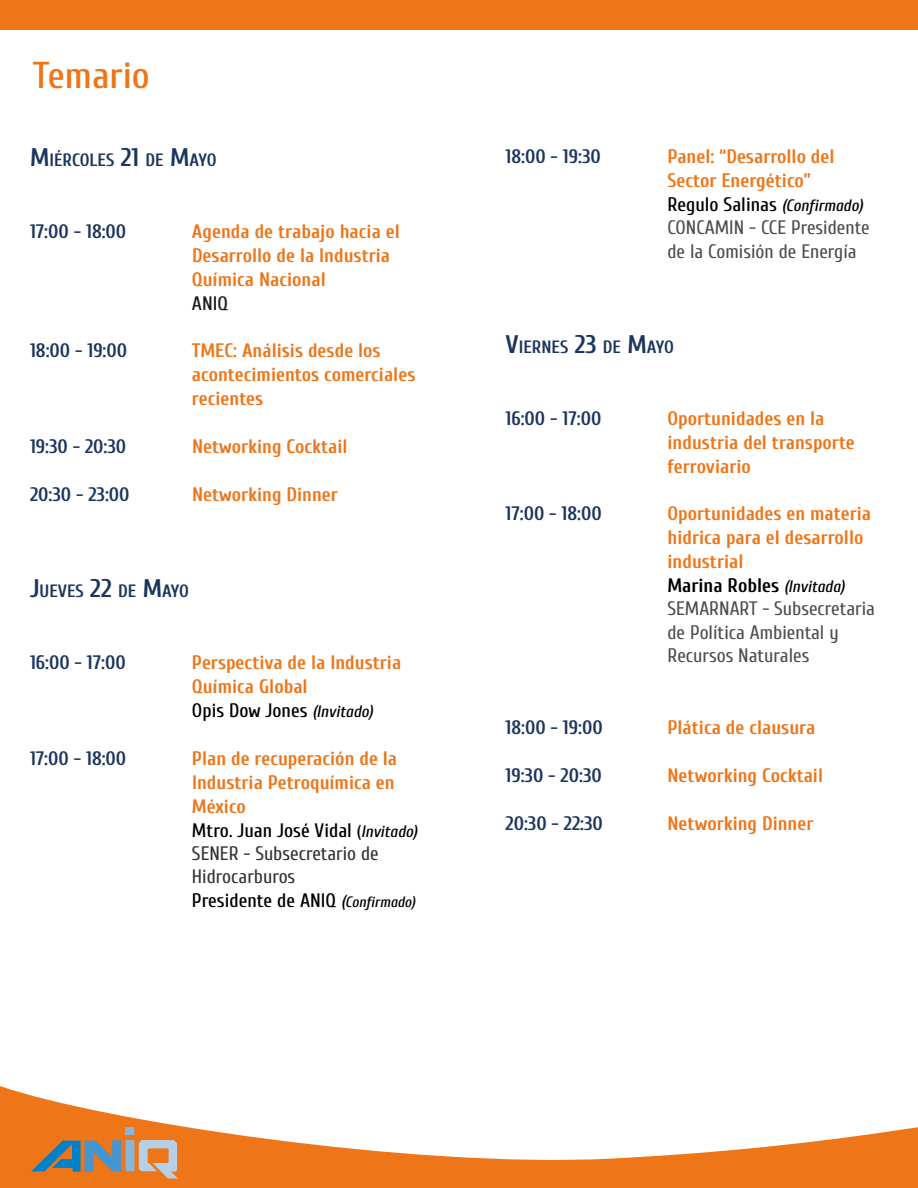
<style>
.page{position:relative;width:918px;height:1188px;background:#fff}
.page>*{position:absolute;margin:0;border:0;box-sizing:border-box;transform-origin:0 0}
.t1{font:500 37.5px "Cuprum";color:#ee7518}
.t2{font:700 19.5px/24px "Cuprum";color:#ee7518}
.t3{font:19.5px/23.7px "Cuprum";color:#4d4d4d}
.t4{font:700 19.5px "Cuprum";color:#1c355e}
.t5{font:500 19.5px "Cuprum";color:#1a1a1a}
.t6{font:700 17.85px "Cuprum";color:#1c355e}
.s1{font-size:25.5px}
.s2{font-weight:500;color:#000}
.s3{font-weight:500;font-style:italic;font-size:16.5px;color:#000}
.s4{font-weight:500;font-size:16.5px;color:#000}
.s5{font-weight:400;color:#333}
.s6{font-weight:500;font-style:italic;font-size:15px;color:#000}
.s7{font-weight:700;color:#ee7518}
.s8{font-weight:700;color:#000}
</style>
<div class="page">
<svg style="left:0;top:1086px;width:918px;height:102px"></svg>
<div style="left:0;top:0;width:918px;height:30px;background:#ee7518"></div>
<div style="left:125px;top:1127px;width:9px;height:8px;background:#85b7de"></div>
<svg style="left:31px;top:1140px;width:90px;height:32px"></svg>
<div style="left:126px;top:1140px;width:8px;height:31px;background:#85b7de"></div>
<svg style="left:139px;top:1140px;width:39px;height:38px"></svg>
<h1 class="t1" style="left:33px;top:48px;width:119px">Temario</h1>
<p class="t6" style="left:30px;top:147px;width:188px"><span class="s1">M</span>IÉRCOLES <span class="s1">21</span> DE <span class="s1">M</span>AYO</p>
<p class="t4" style="left:30px;top:217px;width:98px">17:00 - 18:00</p>
<p class="t2" style="left:192px;top:218px;width:209px">Agenda de trabajo hacia el<br>Desarrollo de la Industria<br>Química Nacional</p>
<p class="t5" style="left:192px;top:289px;width:38px">ANIQ</p>
<p class="t4" style="left:30px;top:336px;width:99px">18:00 - 19:00</p>
<p class="t2" style="left:192px;top:337px;width:225px">TMEC: Análisis desde los acontecimientos comerciales recientes</p>
<p class="t4" style="left:30px;top:432px;width:98px">19:30 - 20:30</p>
<p class="t2" style="left:192px;top:433px;width:157px">Networking Cocktail</p>
<p class="t4" style="left:30px;top:480px;width:101px">20:30 - 23:00</p>
<p class="t2" style="left:192px;top:481px;width:147px">Networking Dinner</p>
<p class="t6" style="left:30px;top:578px;width:161px"><span class="s1">J</span>UEVES <span class="s1">22</span> DE <span class="s1">M</span>AYO</p>
<p class="t4" style="left:30px;top:648px;width:97px">16:00 - 17:00</p>
<p class="t2" style="left:192px;top:649px;width:211px">Perspectiva de la Industria<br>Química Global<br><span class="s2">Opis Dow Jones</span> <span class="s3">(Invitado)</span></p>
<p class="t4" style="left:30px;top:743px;width:98px">17:00 - 18:00</p>
<p class="t2" style="left:192px;top:744px;width:227px">Plan de recuperación de la<br>Industria Petroquímica en<br>México<br><span class="s2">Mtro. Juan José Vidal</span> <span class="s4">(</span><span class="s3">Invitado)<br></span><span class="s5">SENER - Subsecretario de<br>Hidrocarburos<br></span><span class="s2">Presidente de ANIQ</span> <span class="s3">(</span><span class="s6">Confirmado)</span></p>
<p class="t4" style="left:505px;top:142px;width:97px">18:00 - 19:30</p>
<p class="t3" style="left:667px;top:143px;width:204px"><span class="s7">Panel: “Desarrollo del<br>Sector Energético”<br></span><span class="s2">Regulo Salinas</span> <span class="s3">(Confirmado)<br></span>CONCAMIN - CCE Presidente de la Comisión de Energía</p>
<p class="t6" style="left:506px;top:333px;width:170px"><span class="s1">V</span>IERNES <span class="s1">23</span> DE <span class="s1">M</span>AYO</p>
<p class="t4" style="left:506px;top:403px;width:97px">16:00 - 17:00</p>
<p class="t2" style="left:667px;top:404px;width:189px">Oportunidades en la industria del transporte ferroviario</p>
<p class="t4" style="left:506px;top:499px;width:98px">17:00 - 18:00</p>
<p class="t3" style="left:667px;top:500px;width:209px"><span class="s7">Oportunidades en materia hidrica para el desarrollo industrial<br></span><span class="s8">Marina Robles</span> <span class="s3">(Invitada)<br></span>SEMARNART - Subsecretaria de Política Ambiental y<br>Recursos Naturales</p>
<p class="t4" style="left:506px;top:713px;width:99px">18:00 - 19:00</p>
<p class="t2" style="left:667px;top:714px;width:149px">Plática de clausura</p>
<p class="t4" style="left:506px;top:761px;width:98px">19:30 - 20:30</p>
<p class="t2" style="left:668px;top:762px;width:157px">Networking Cocktail</p>
<p class="t4" style="left:506px;top:809px;width:99px">20:30 - 22:30</p>
<p class="t2" style="left:668px;top:810px;width:147px">Networking Dinner</p>
</div>
